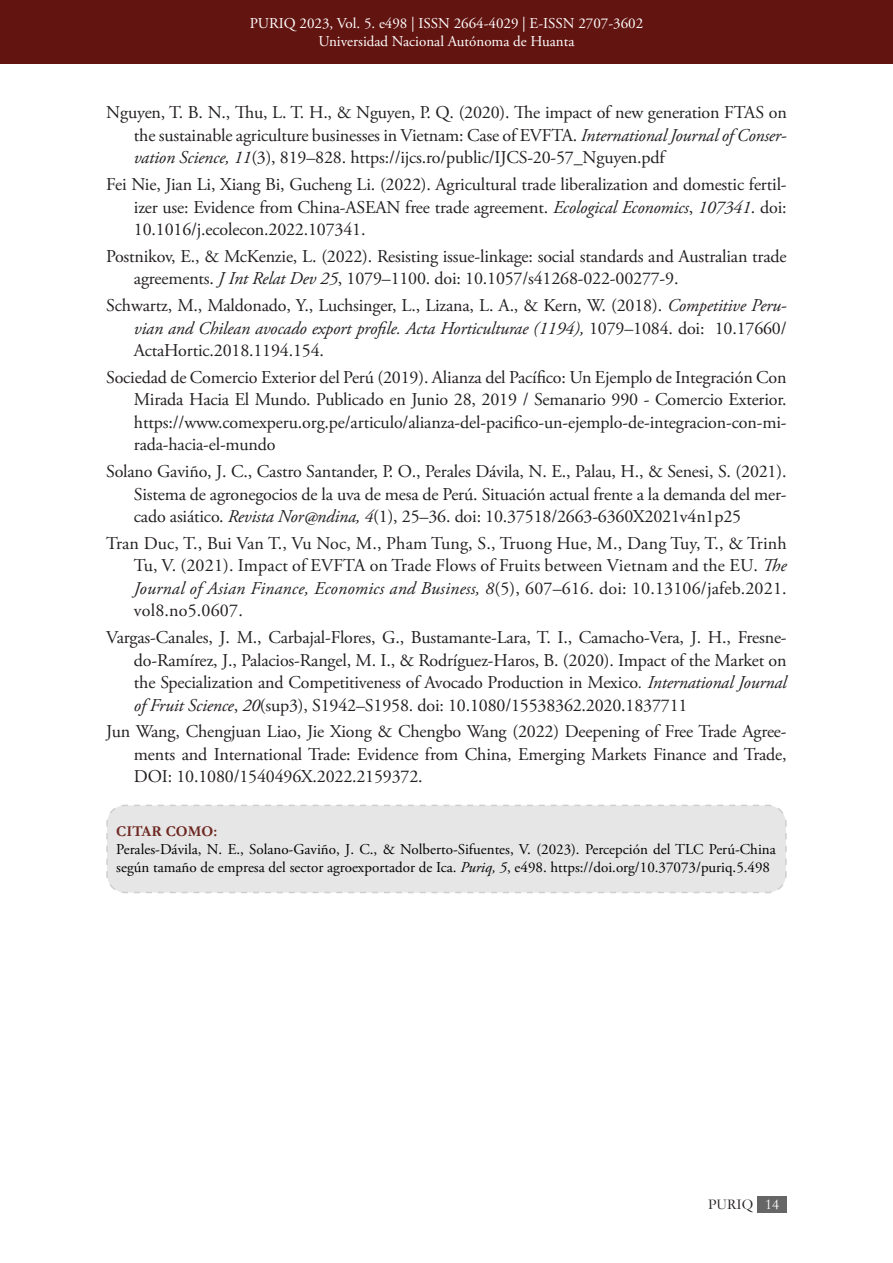
<style>
.page{position:relative;width:893px;height:1263px;background:#fff}
.page>*{position:absolute;margin:0;border:0;box-sizing:border-box;transform-origin:0 0}
.Referencia{font:18px/22.5px "Adobe Garamond Pro";letter-spacing:-.01em;color:#231f20;text-align:justify}
.t1{font:15px/18px "Adobe Garamond Pro";color:#000}
.t2{font:15px/18px "Adobe Garamond Pro";color:#fff;text-align:center}
.Body_Text{font:700 15px "Garamond";color:#6d2721}
.t3{font:15px "Garamond";color:#231f20}
.s1{font-style:italic}
.s2{color:#fff}
</style>
<div class="page">
<div style="left:0;top:0;width:893px;height:64px;background:#621410"></div>
<div style="left:758px;top:1196px;width:29px;height:16px;background:#666"></div>
<div style="left:106px;top:804px;width:681px;height:90px;background:#e7e6e6"></div>
<p class="t2" style="left:250px;top:15px;width:395px">PURIQ 2023, Vol. 5. e498 | ISSN 2664-4029 | E-ISSN 2707-3602<br>Universidad Nacional Autónoma de Huanta</p>
<p class="Referencia" style="left:134px;top:102px;width:654px;text-indent:-28px">Nguyen, T. B. N., Thu, L. T. H., &amp; Nguyen, P. Q. (2020). The impact of new generation FTAS on the sustainable agriculture businesses in Vietnam: Case of EVFTA. <span class="s1">International Journal of Conser&shy;vation Science, 11</span>(3), 819–828. https://ijcs.ro/public/IJCS-20-57_Nguyen.pdf</p>
<p class="Referencia" style="left:134px;top:174px;width:654px;text-indent:-28px">Fei Nie, Jian Li, Xiang Bi, Gucheng Li. (2022). Agricultural trade liberalization and domestic fertil&shy;izer use: Evidence from China-ASEAN free trade agreement. <span class="s1">Ecological Economics</span>, <span class="s1">107341</span>. doi:<br>10.1016/j.ecolecon.2022.107341.</p>
<p class="Referencia" style="left:134px;top:245px;width:654px;text-indent:-28px">Postnikov, E., &amp; McKenzie, L. (2022). Resisting issue-linkage: social standards and Australian trade agreements. <span class="s1">J Int Relat Dev 25</span>, 1079–1100. doi: 10.1057/s41268-022-00277-9.</p>
<p class="Referencia" style="left:134px;top:295px;width:654px;text-indent:-28px">Schwartz, M., Maldonado, Y., Luchsinger, L., Lizana, L. A., &amp; Kern, W. (2018). <span class="s1">Competitive Peru&shy;vian and Chilean avocado export profile. Acta Horticulturae (1194),</span> 1079–1084. doi: 10.17660/ ActaHortic.2018.1194.154.</p>
<p class="Referencia" style="left:134px;top:366px;width:654px;text-indent:-28px">Sociedad de Comercio Exterior del Perú (2019). Alianza del Pacífico: Un Ejemplo de Integración Con Mirada Hacia El Mundo. Publicado en Junio 28, 2019 / Semanario 990 - Comercio Exterior. https://www.comexperu.org.pe/articulo/alianza-del-pacifico-un-ejemplo-de-integracion-con-mi&shy;rada-hacia-el-mundo</p>
<p class="Referencia" style="left:134px;top:461px;width:654px;text-indent:-28px">Solano Gaviño, J. C., Castro Santander, P. O., Perales Dávila, N. E., Palau, H., &amp; Senesi, S. (2021).<br>Sistema de agronegocios de la uva de mesa de Perú. Situación actual frente a la demanda del mer&shy;cado asiático. <span class="s1">Revista Nor@ndina, 4</span>(1), 25–36. doi: 10.37518/2663-6360X2021v4n1p25</p>
<p class="Referencia" style="left:134px;top:532px;width:654px;text-indent:-28px">Tran Duc, T., Bui Van T., Vu Noc, M., Pham Tung, S., Truong Hue, M., Dang Tuy, T., &amp; Trinh Tu, V. (2021). Impact of EVFTA on Trade Flows of Fruits between Vietnam and the EU. <span class="s1">The Journal of Asian Finance, Economics and Business, 8</span>(5), 607–616. doi: 10.13106/jafeb.2021. vol8.no5.0607.</p>
<p class="Referencia" style="left:134px;top:627px;width:654px;text-indent:-28px">Vargas-Canales, J. M., Carbajal-Flores, G., Bustamante-Lara, T. I., Camacho-Vera, J. H., Fresne&shy;do-Ramírez, J., Palacios-Rangel, M. I., &amp; Rodríguez-Haros, B. (2020). Impact of the Market on the Specialization and Competitiveness of Avocado Production in Mexico<span class="s1">. International Journal of Fruit Science</span>, <span class="s1">20</span>(sup3), S1942–S1958. doi: 10.1080/15538362.2020.1837711</p>
<p class="Referencia" style="left:134px;top:721px;width:654px;text-indent:-28px">Jun Wang, Chengjuan Liao, Jie Xiong &amp; Chengbo Wang (2022) Deepening of Free Trade Agree&shy;ments and International Trade: Evidence from China, Emerging Markets Finance and Trade, DOI: 10.1080/1540496X.2022.2159372.</p>
<p class="Body_Text" style="left:116px;top:821px;width:102px">CITAR COMO:</p>
<p class="t1" style="left:116px;top:841px;width:661px">Perales-Dávila, N. E., Solano-Gaviño, J. C., &amp; Nolberto-Sifuentes, V. (2023). Percepción del TLC Perú-China según tamaño de empresa del sector agroexportador de Ica. <span class="s1">Puriq, 5</span>, e498. https://doi.org/10.37073/puriq.5.498</p>
<p class="t3" style="left:708px;top:1194px;width:73px">PURIQ <span class="s2">14</span></p>
</div>
